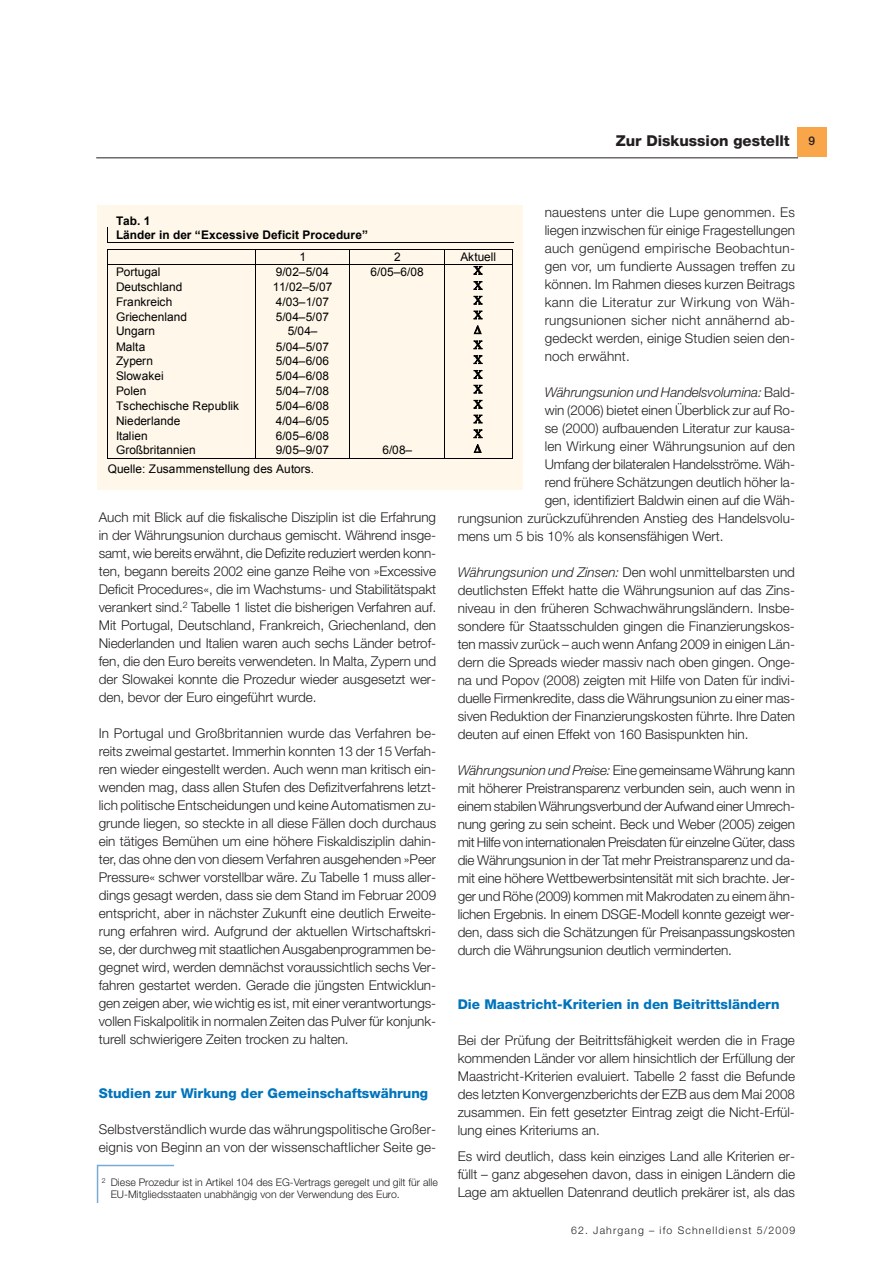
<style>
.page{position:relative;width:893px;height:1263px;background:#fff}
.page>*{position:absolute;margin:0;border:0;box-sizing:border-box;transform-origin:0 0}
.t1{font:800 15px "Helvetica Neue LT Std";color:#231f20}
.t2{font:300 13.5px/18px "Helvetica Neue LT Std";color:#231f20;text-align:justify}
.t3{font:800 13.5px "Helvetica Neue LT Std";color:#0074bc}
.t4{font:italic 300 13.5px "Helvetica Neue LT Std";letter-spacing:-.01em;color:#231f20}
.t5{font:500 12px "Helvetica Neue LT Std";color:#231f20}
.t6{font:11.85px "Arial";color:#000}
.t7{font:700 11.85px/14.1px "Arial";letter-spacing:-.005em;color:#000}
.t8{font:300 10.5px/12.8px "Helvetica Neue LT Std";color:#231f20}
.t9{font:300 10.5px "Helvetica Neue LT Std";letter-spacing:.11em;color:#231f20}
.s1{font-style:normal}
.s2{font-style:italic}
</style>
<div class="page">
<hr style="left:96px;top:157px;width:702px;height:1px;background:#231f20">
<div style="left:796px;top:128px;width:30px;height:29px;background:#f9a64a"></div>
<div style="left:97px;top:206px;width:425px;height:284px;background:#fef7ea"></div>
<hr style="left:107px;top:243px;width:406px;height:1px;background:#000">
<hr style="left:107px;top:249px;width:405px;height:1px;background:#000">
<hr style="left:107px;top:264px;width:405px;height:1px;background:#000">
<svg style="left:107px;top:227px;width:1px;height:231px"></svg>
<hr style="left:107px;top:458px;width:148px;height:1px;background:#000">
<svg style="left:255px;top:250px;width:1px;height:208px"></svg>
<hr style="left:255px;top:458px;width:94px;height:1px;background:#000">
<svg style="left:349px;top:250px;width:1px;height:209px"></svg>
<hr style="left:350px;top:458px;width:94px;height:1px;background:#000">
<svg style="left:444px;top:250px;width:1px;height:209px"></svg>
<hr style="left:445px;top:458px;width:67px;height:1px;background:#000">
<svg style="left:512px;top:249px;width:1px;height:210px"></svg>
<svg style="left:96px;top:1164px;width:79px;height:39px"></svg>
<p class="t1" style="left:615px;top:135px;width:175px">Zur Diskussion gestellt</p>
<p class="t5" style="left:808px;top:136px;width:8px">9</p>
<p class="t2" style="left:544px;top:204px;width:252px">nauestens unter die Lupe genommen. Es liegen inzwischen für einige Fragestellungen auch genügend empirische Beobachtun&shy;gen vor, um fundierte Aussagen treffen zu können. Im Rahmen dieses kurzen Beitrags kann die Literatur zur Wirkung von Wäh&shy;rungsunionen sicher nicht annähernd ab&shy;gedeckt werden, einige Studien seien den&shy;noch erwähnt.</p>
<p class="t4" style="left:544px;top:387px;width:252px">Währungsunion und Handelsvolumina: <span class="s1">Bald-</span></p>
<p class="t2" style="left:544px;top:402px;width:252px">win (2006) bietet einen Überblick zur auf Ro-</p>
<p class="t2" style="left:544px;top:420px;width:252px">se (2000) aufbauenden Literatur zur kausa-</p>
<p class="t2" style="left:544px;top:438px;width:252px">len Wirkung einer Währungsunion auf den</p>
<p class="t2" style="left:544px;top:456px;width:252px">Umfang der bilateralen Handelsströme. Wäh-</p>
<p class="t2" style="left:544px;top:474px;width:252px">rend frühere Schätzungen deutlich höher la-</p>
<p class="t2" style="left:544px;top:492px;width:252px">gen, identifiziert Baldwin einen auf die Wäh-</p>
<p class="t2" style="left:457px;top:510px;width:339px">rungsunion zurückzuführenden Anstieg des Handelsvolu-</p>
<p class="t2" style="left:457px;top:528px;width:267px">mens um 5 bis 10% als konsensfähigen Wert.</p>
<p class="t2" style="left:457px;top:564px;width:339px"><span class="s2">Währungsunion und Zinsen:</span> Den wohl unmittelbarsten und deutlichsten Effekt hatte die Währungsunion auf das Zins&shy;niveau in den früheren Schwachwährungsländern. Insbe&shy;sondere für Staatsschulden gingen die Finanzierungskos&shy;ten massiv zurück – auch wenn Anfang 2009 in einigen Län&shy;dern die Spreads wieder massiv nach oben gingen. Onge&shy;na und Popov (2008) zeigten mit Hilfe von Daten für indivi&shy;duelle Firmenkredite, dass die Währungsunion zu einer mas&shy;siven Reduktion der Finanzierungskosten führte. Ihre Daten deuten auf einen Effekt von 160 Basispunkten hin.</p>
<p class="t2" style="left:457px;top:762px;width:339px"><span class="s2">Währungsunion und Preise:</span> Eine gemeinsame Währung kann mit höherer Preistransparenz verbunden sein, auch wenn in einem stabilen Währungsverbund der Aufwand einer Umrech&shy;nung gering zu sein scheint. Beck und Weber (2005) zeigen mit Hilfe von internationalen Preisdaten für einzelne Güter, dass die Währungsunion in der Tat mehr Preistransparenz und da&shy;mit eine höhere Wettbewerbsintensität mit sich brachte. Jer&shy;ger und Röhe (2009) kommen mit Makrodaten zu einem ähn&shy;lichen Ergebnis. In einem DSGE-Modell konnte gezeigt wer&shy;den, dass sich die Schätzungen für Preisanpassungskosten durch die Währungsunion deutlich verminderten.</p>
<p class="t7" style="left:116px;top:213px;width:253px">Tab. 1<br>Länder in der “Excessive Deficit Procedure”</p>
<p class="t6" style="left:299px;top:251px;width:8px">1</p>
<p class="t6" style="left:394px;top:251px;width:8px">2</p>
<p class="t6" style="left:460px;top:251px;width:37px">Aktuell</p>
<p class="t6" style="left:116px;top:265px;width:46px">Portugal</p>
<p class="t6" style="left:276px;top:265px;width:55px">9/02–5/04</p>
<p class="t6" style="left:370px;top:265px;width:55px">6/05–6/08</p>
<p class="t6" style="left:116px;top:280px;width:68px">Deutschland</p>
<p class="t6" style="left:273px;top:280px;width:61px">11/02–5/07</p>
<p class="t6" style="left:116px;top:295px;width:58px">Frankreich</p>
<p class="t6" style="left:276px;top:295px;width:55px">4/03–1/07</p>
<p class="t6" style="left:116px;top:310px;width:73px">Griechenland</p>
<p class="t6" style="left:276px;top:310px;width:55px">5/04–5/07</p>
<p class="t6" style="left:116px;top:325px;width:40px">Ungarn</p>
<p class="t6" style="left:288px;top:325px;width:31px">5/04–</p>
<p class="t6" style="left:116px;top:340px;width:31px">Malta</p>
<p class="t6" style="left:276px;top:340px;width:55px">5/04–5/07</p>
<p class="t6" style="left:116px;top:355px;width:39px">Zypern</p>
<p class="t6" style="left:276px;top:355px;width:55px">5/04–6/06</p>
<p class="t6" style="left:116px;top:369px;width:49px">Slowakei</p>
<p class="t6" style="left:276px;top:369px;width:55px">5/04–6/08</p>
<p class="t6" style="left:116px;top:384px;width:32px">Polen</p>
<p class="t6" style="left:276px;top:384px;width:55px">5/04–7/08</p>
<p class="t6" style="left:116px;top:399px;width:124px">Tschechische Republik</p>
<p class="t6" style="left:276px;top:399px;width:55px">5/04–6/08</p>
<p class="t6" style="left:116px;top:414px;width:66px">Niederlande</p>
<p class="t6" style="left:276px;top:414px;width:55px">4/04–6/05</p>
<p class="t6" style="left:116px;top:429px;width:33px">Italien</p>
<p class="t6" style="left:276px;top:429px;width:55px">6/05–6/08</p>
<p class="t6" style="left:116px;top:444px;width:81px">Großbritannien</p>
<p class="t6" style="left:276px;top:444px;width:55px">9/05–9/07</p>
<p class="t6" style="left:382px;top:444px;width:31px">6/08–</p>
<p class="t6" style="left:108px;top:462px;width:208px">Quelle: Zusammenstellung des Autors.</p>
<p class="t2" style="left:99px;top:509px;width:339px">Auch mit Blick auf die fiskalische Disziplin ist die Erfahrung in der Währungsunion durchaus gemischt. Während insge&shy;samt, wie bereits erwähnt, die Defizite reduziert werden konn&shy;ten, begann bereits 2002 eine ganze Reihe von »Excessive Deficit Procedures«, die im Wachstums- und Stabilitätspakt verankert sind.<sup>2</sup> Tabelle 1 listet die bisherigen Verfahren auf.<br>Mit Portugal, Deutschland, Frankreich, Griechenland, den Niederlanden und Italien waren auch sechs Länder betrof&shy;fen, die den Euro bereits verwendeten. In Malta, Zypern und der Slowakei konnte die Prozedur wieder ausgesetzt wer&shy;den, bevor der Euro eingeführt wurde.</p>
<p class="t2" style="left:99px;top:725px;width:339px">In Portugal und Großbritannien wurde das Verfahren be&shy;reits zweimal gestartet. Immerhin konnten 13 der 15 Verfah&shy;ren wieder eingestellt werden. Auch wenn man kritisch ein&shy;wenden mag, dass allen Stufen des Defizitverfahrens letzt&shy;lich politische Entscheidungen und keine Automatismen zu&shy;grunde liegen, so steckte in all diese Fällen doch durchaus ein tätiges Bemühen um eine höhere Fiskaldisziplin dahin&shy;ter, das ohne den von diesem Verfahren ausgehenden »Peer Pressure« schwer vorstellbar wäre. Zu Tabelle 1 muss aller&shy;dings gesagt werden, dass sie dem Stand im Februar 2009 entspricht, aber in nächster Zukunft eine deutlich Erweite&shy;rung erfahren wird. Aufgrund der aktuellen Wirtschaftskri&shy;se, der durchweg mit staatlichen Ausgabenprogrammen be&shy;gegnet wird, werden demnächst voraussichtlich sechs Ver&shy;fahren gestartet werden. Gerade die jüngsten Entwicklun&shy;gen zeigen aber, wie wichtig es ist, mit einer verantwortungs&shy;vollen Fiskalpolitik in normalen Zeiten das Pulver für konjunk&shy;turell schwierigere Zeiten trocken zu halten.</p>
<p class="t3" style="left:457px;top:999px;width:323px">Die Maastricht-Kriterien in den Beitrittsländern</p>
<p class="t2" style="left:457px;top:1032px;width:339px">Bei der Prüfung der Beitrittsfähigkeit werden die in Frage kommenden Länder vor allem hinsichtlich der Erfüllung der Maastricht-Kriterien evaluiert. Tabelle 2 fasst die Befunde des letzten Konvergenzberichts der EZB aus dem Mai 2008 zusammen. Ein fett gesetzter Eintrag zeigt die Nicht-Erfül&shy;lung eines Kriteriums an.</p>
<p class="t2" style="left:457px;top:1149px;width:339px">Es wird deutlich, dass kein einziges Land alle Kriterien er&shy;füllt – ganz abgesehen davon, dass in einigen Ländern die Lage am aktuellen Datenrand deutlich prekärer ist, als das</p>
<p class="t9" style="left:571px;top:1227px;width:226px">62. Jahrgang – ifo Schnelldienst 5/2009</p>
<p class="t3" style="left:99px;top:1088px;width:331px">Studien zur Wirkung der Gemeinschaftswährung</p>
<p class="t2" style="left:99px;top:1121px;width:339px">Selbstverständlich wurde das währungspolitische Großer&shy;eignis von Beginn an von der wissenschaftlicher Seite ge-</p>
<p class="t8" style="left:111px;top:1177px;width:328px;text-indent:-9px"><sup>2</sup> Diese Prozedur ist in Artikel 104 des EG-Vertrags geregelt und gilt für alle<br>EU-Mitgliedsstaaten unabhängig von der Verwendung des Euro.</p>
</div>
